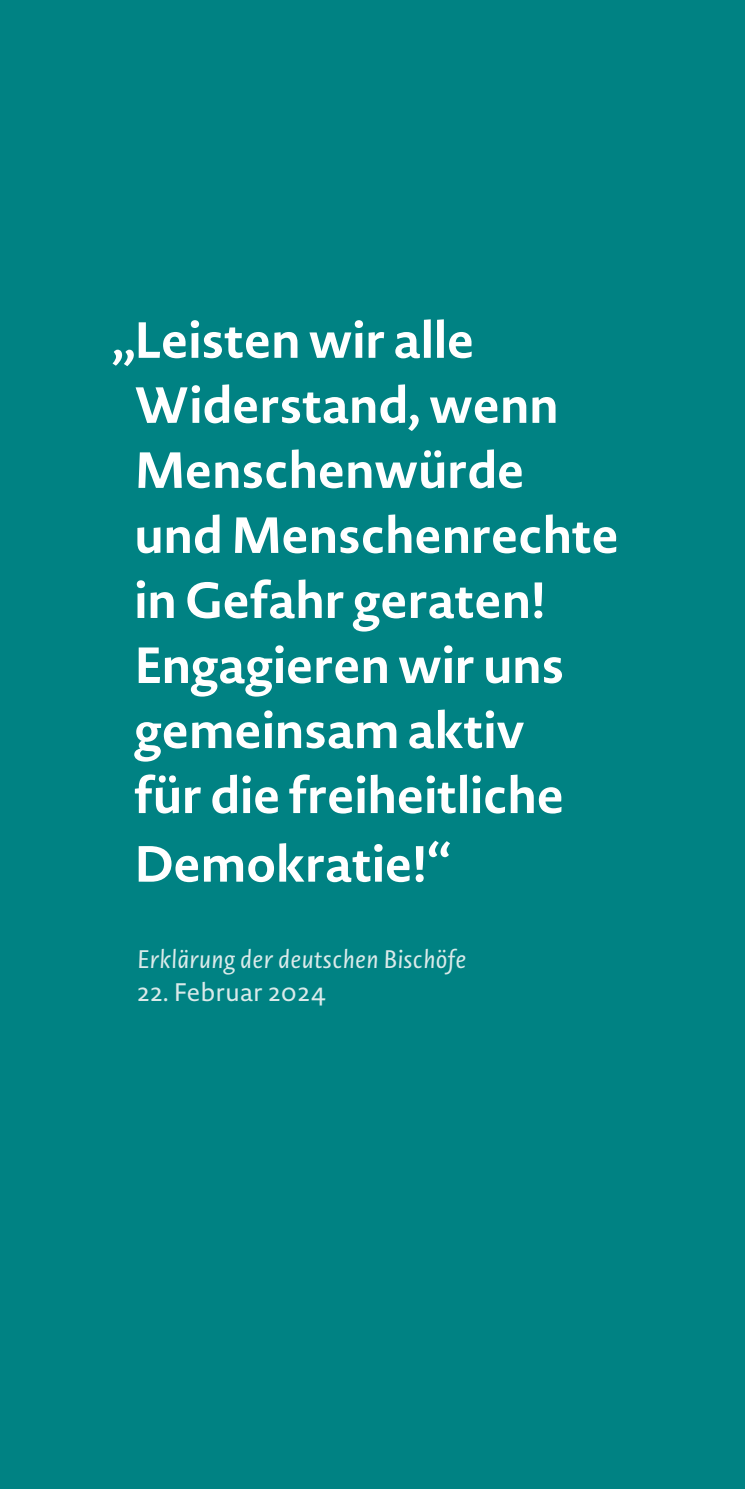
<style>
.page{position:relative;width:745px;height:1489px;background:#fff}
.page>*{position:absolute;margin:0;border:0;box-sizing:border-box;transform-origin:0 0}
.t1{font:700 50px/65.5px "Novel Sans Pro";letter-spacing:-.005em;color:#fff}
.t2{font:italic 25px "Novel Sans Pro";letter-spacing:.01em;color:#daeaea}
.t3{font:25px "Novel Sans Pro";letter-spacing:.01em;color:#daeaea}
</style>
<div class="page">
<div style="left:0;top:0;width:744px;height:1488px;background:#008283"></div>
<p class="t1" style="left:134px;top:306px;width:486px;text-indent:-22px">„Leisten wir alle<br>Widerstand, wenn<br>Menschenwürde und Menschenrechte in Gefahr geraten!<br>Engagieren wir uns gemeinsam aktiv<br>für die freiheitliche<br>Demokratie!“</p>
<p class="t2" style="left:137px;top:941px;width:331px">Erklärung der deutschen Bischöfe</p>
<p class="t3" style="left:137px;top:974px;width:191px">22. Februar 2024</p>
</div>
